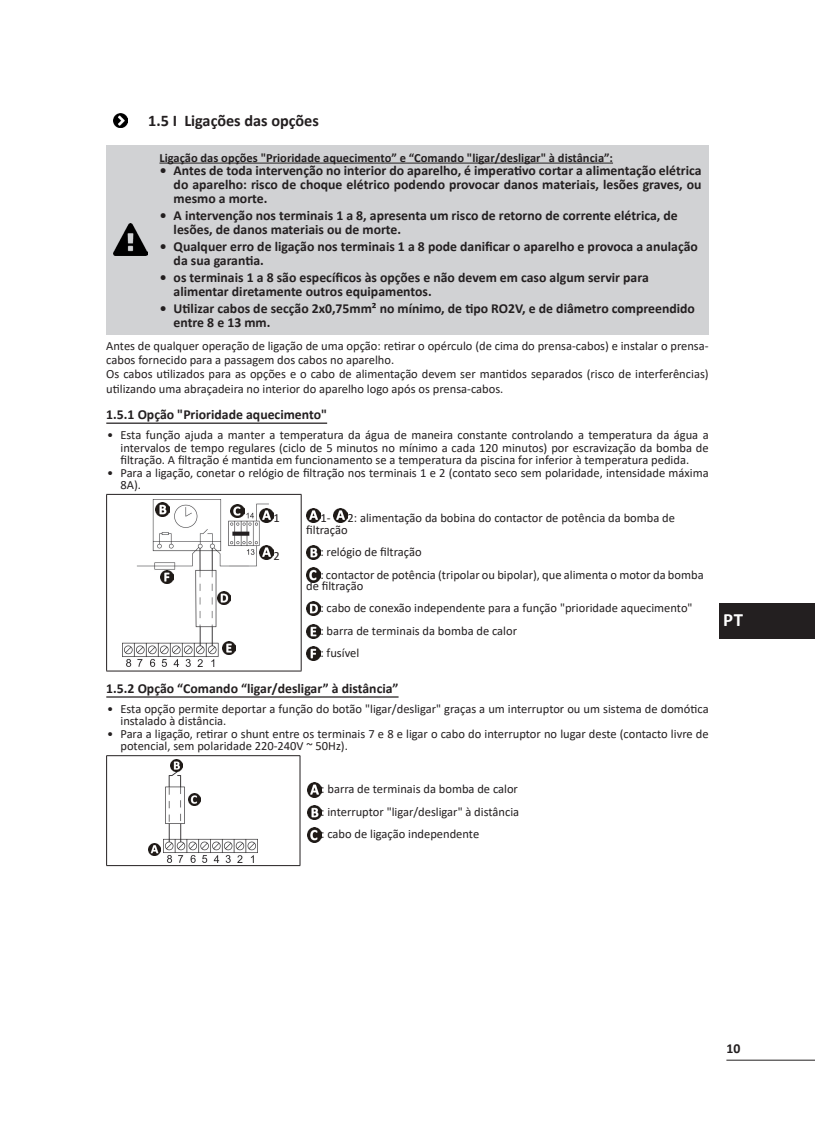
<style>
.page{position:relative;width:815px;height:1124px;background:#fff}
.page>*{position:absolute;margin:0;border:0;box-sizing:border-box;transform-origin:0 0}
.t1{font:700 18.75px "Calibri";color:#fff}
.Titre_2{font:700 16.25px "Calibri";color:#231f20}
.Titre_3{font:700 13.75px/13.8px "Calibri";color:#231f20}
.Encadré_Warning{font:12.5px/12.5px "Calibri";color:#231f20}
.Légende_tableaux{font:12.5px/11.2px "Calibri";color:#231f20}
.Texte_Normal{font:12.5px/11.2px "Calibri";color:#231f20}
.Texte_Normal-2{font:700 12.5px "Calibri";color:#231f20}
</style>
<div class="page">
<hr style="left:726px;top:1059px;width:89px;height:1px;background:#231f20">
<hr style="left:106px;top:422px;width:221px;height:2px;background:#231f20">
<hr style="left:106px;top:696px;width:293px;height:1px;background:#231f20">
<img style="left:113px;top:113px;width:15px;height:15px">
<div style="left:106px;top:145px;width:46px;height:189px;background:#d1d2d4"></div>
<div style="left:152px;top:145px;width:557px;height:189px;background:#d1d2d4"></div>
<img style="left:113px;top:224px;width:35px;height:31px">
<hr style="left:159px;top:163px;width:454px;height:1px;background:#231f20">
<hr style="left:106px;top:494px;width:195px;height:1px;background:#231f20">
<hr style="left:106px;top:494px;width:1px;height:176px;background:#231f20">
<hr style="left:301px;top:494px;width:1px;height:176px;background:#231f20">
<hr style="left:106px;top:670px;width:195px;height:1px;background:#231f20">
<img style="left:123px;top:499px;width:145px;height:167px">
<img style="left:156px;top:502px;width:13px;height:14px">
<svg style="left:231px;top:504px;width:13px;height:13px"></svg>
<svg style="left:218px;top:591px;width:13px;height:13px"></svg>
<svg style="left:223px;top:641px;width:13px;height:13px"></svg>
<img style="left:160px;top:570px;width:13px;height:14px">
<img style="left:259px;top:508px;width:14px;height:15px">
<img style="left:259px;top:545px;width:14px;height:15px">
<img style="left:306px;top:508px;width:14px;height:14px">
<img style="left:333px;top:508px;width:15px;height:14px">
<img style="left:306px;top:545px;width:14px;height:14px">
<img style="left:306px;top:568px;width:14px;height:14px">
<img style="left:306px;top:601px;width:14px;height:14px">
<img style="left:306px;top:624px;width:14px;height:14px">
<img style="left:306px;top:646px;width:14px;height:14px">
<hr style="left:106px;top:755px;width:194px;height:1px;background:#231f20">
<hr style="left:106px;top:755px;width:1px;height:110px;background:#231f20">
<hr style="left:300px;top:755px;width:1px;height:110px;background:#231f20">
<hr style="left:106px;top:865px;width:194px;height:1px;background:#231f20">
<img style="left:164px;top:771px;width:94px;height:90px">
<svg style="left:171px;top:759px;width:12px;height:12px"></svg>
<svg style="left:188px;top:793px;width:12px;height:12px"></svg>
<svg style="left:149px;top:843px;width:12px;height:12px"></svg>
<img style="left:307px;top:782px;width:14px;height:14px">
<img style="left:307px;top:805px;width:14px;height:14px">
<img style="left:307px;top:827px;width:14px;height:14px">
<div style="left:719px;top:602px;width:96px;height:36px;background:#231f20"></div>
<p class="Titre_2" style="left:148px;top:109px;width:172px">1.5 I Ligações das opções</p>
<p class="Texte_Normal-2" style="left:159px;top:148px;width:455px">Ligação das opções "Prioridade aquecimento” e “Comando "ligar/desligar" à distância”:</p>
<p class="Titre_3" style="left:174px;top:164px;width:529px;text-align:justify;text-indent:-14px">• Antes de toda intervenção no interior do aparelho, é imperativo cortar a alimentação elétrica do aparelho: risco de choque elétrico podendo provocar danos materiais, lesões graves, ou mesmo a morte.</p>
<p class="Titre_3" style="left:174px;top:208px;width:506px;text-indent:-14px">• A intervenção nos terminais 1 a 8, apresenta um risco de retorno de corrente elétrica, de lesões, de danos materiais ou de morte.</p>
<p class="Titre_3" style="left:174px;top:239px;width:526px;text-indent:-14px">• Qualquer erro de ligação nos terminais 1 a 8 pode danificar o aparelho e provoca a anulação da sua garantia.</p>
<p class="Titre_3" style="left:174px;top:270px;width:477px;text-indent:-14px">• os terminais 1 a 8 são específicos às opções e não devem em caso algum servir para alimentar diretamente outros equipamentos.</p>
<p class="Titre_3" style="left:174px;top:301px;width:523px;text-indent:-14px">• Utilizar cabos de secção 2x0,75mm² no mínimo, de tipo RO2V, e de diâmetro compreendido entre 8 e 13 mm.</p>
<p class="Encadré_Warning" style="left:106px;top:338px;width:604px;line-height:13.8px">Antes de qualquer operação de ligação de uma opção: retirar o opérculo (de cima do prensa-cabos) e instalar o prensa&shy;cabos fornecido para a passagem dos cabos no aparelho.</p>
<p class="Encadré_Warning" style="left:106px;top:365px;width:604px;line-height:15px">Os cabos utilizados para as opções e o cabo de alimentação devem ser mantidos separados (risco de interferências) utilizando uma abraçadeira no interior do aparelho logo após os prensa-cabos.</p>
<p class="Titre_3" style="left:106px;top:408px;width:222px">1.5.1 Opção "Prioridade aquecimento"</p>
<p class="Encadré_Warning" style="left:120px;top:428px;width:590px;text-align:justify;text-indent:-13px">• Esta função ajuda a manter a temperatura da água de maneira constante controlando a temperatura da água a intervalos de tempo regulares (ciclo de 5 minutos no mínimo a cada 120 minutos) por escravização da bomba de filtração. A filtração é mantida em funcionamento se a temperatura da piscina for inferior à temperatura pedida.</p>
<p class="Encadré_Warning" style="left:120px;top:466px;width:590px;text-indent:-13px">• Para a ligação, conetar o relógio de filtração nos terminais 1 e 2 (contato seco sem polaridade, intensidade máxima<br>8A).</p>
<p class="Légende_tableaux" style="left:273px;top:512px;width:8px">1</p>
<p class="Légende_tableaux" style="left:273px;top:550px;width:8px">2</p>
<p class="Légende_tableaux" style="left:306px;top:512px;width:370px;text-indent:41px">2: alimentação da bobina do contactor de potência da bomba de filtração</p>
<p class="Légende_tableaux" style="left:320px;top:546px;width:103px">: relógio de filtração</p>
<p class="Texte_Normal" style="left:306px;top:568px;width:399px;text-indent:14px">: contactor de potência (tripolar ou bipolar), que alimenta o motor da bomba de filtração</p>
<p class="Texte_Normal" style="left:320px;top:602px;width:374px">: cabo de conexão independente para a função "prioridade aquecimento"</p>
<p class="Légende_tableaux" style="left:320px;top:624px;width:198px">: barra de terminais da bomba de calor</p>
<p class="Légende_tableaux" style="left:320px;top:647px;width:40px">: fusível</p>
<p class="Titre_3" style="left:106px;top:681px;width:294px">1.5.2 Opção “Comando “ligar/desligar” à distância”</p>
<p class="Encadré_Warning" style="left:120px;top:702px;width:590px;text-indent:-13px">• Esta opção permite deportar a função do botão "ligar/desligar" graças a um interruptor ou um sistema de domótica instalado à distância.</p>
<p class="Encadré_Warning" style="left:120px;top:727px;width:590px;text-indent:-13px">• Para a ligação, retirar o shunt entre os terminais 7 e 8 e ligar o cabo do interruptor no lugar deste (contacto livre de potencial, sem polaridade 220-240V ~ 50Hz).</p>
<p class="Légende_tableaux" style="left:321px;top:783px;width:198px">: barra de terminais da bomba de calor</p>
<p class="Légende_tableaux" style="left:321px;top:805px;width:199px">: interruptor "ligar/desligar" à distância</p>
<p class="Texte_Normal" style="left:321px;top:828px;width:159px">: cabo de ligação independente</p>
<p class="Légende_tableaux" style="left:320px;top:512px;width:12px">1-</p>
<h1 class="t1" style="left:723px;top:607px;width:21px">PT</h1>
<p class="Titre_3" style="left:727px;top:1041px;width:15px">10</p>
</div>
